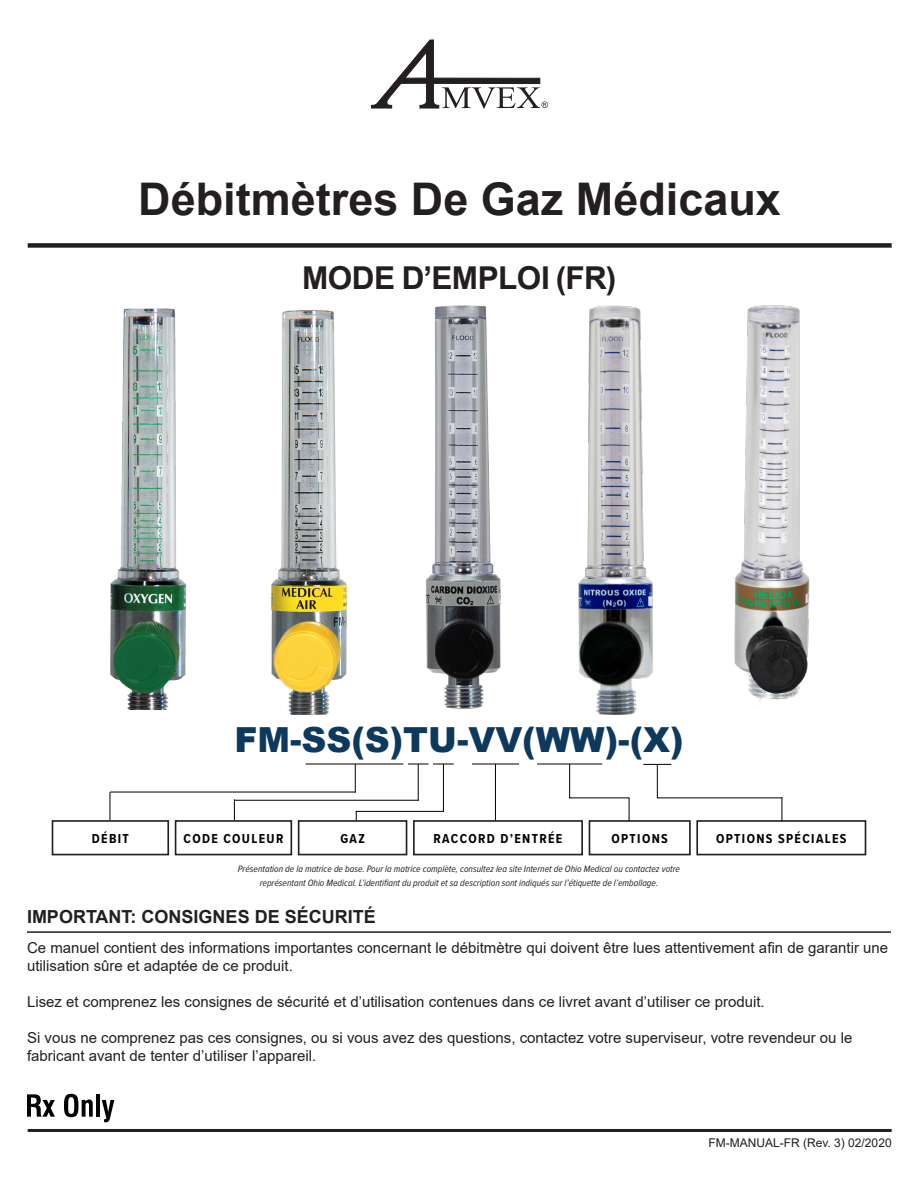
<style>
.page{position:relative;width:918px;height:1188px;background:#fff}
.page>*{position:absolute;margin:0;border:0;box-sizing:border-box;transform-origin:0 0}
.t1{font:700 45px "Arial";color:#231f20}
.t2{font:900 34.5px "Arial";color:#0c395d}
.t3{font:700 31.5px "Arial";letter-spacing:-.015em;color:#231f20}
.t4{font:700 18px "Arial";color:#231f20}
.t5{font:15px/18px "Arial";color:#231f20}
.t6{font:700 13.5px "Proxima Nova Cond";letter-spacing:.1em;color:#000001}
.t7{font:12px "Arial";color:#231f20}
.t8{font:italic 9.6px/14px "Proxima Nova Cond";color:#231f20;text-align:center}
</style>
<div class="page">
<div style="left:28px;top:243px;width:864px;height:5px;background:#231f20"></div>
<hr style="left:28px;top:1129px;width:864px;height:3px;background:#231f20">
<svg style="left:371px;top:40px;width:177px;height:69px"></svg>
<svg style="left:27px;top:1094px;width:28px;height:23px"></svg>
<svg style="left:64px;top:1094px;width:29px;height:23px"></svg>
<hr style="left:96px;top:1094px;width:4px;height:23px;background:#040503">
<svg style="left:102px;top:1100px;width:12px;height:22px"></svg>
<hr style="left:306px;top:764px;width:97px;height:1px;background:#000001">
<svg style="left:355px;top:764px;width:1px;height:28px"></svg>
<hr style="left:418px;top:764px;width:1px;height:37px;background:#000001">
<svg style="left:408px;top:764px;width:46px;height:1px"></svg>
<hr style="left:443px;top:764px;width:1px;height:47px;background:#000001">
<hr style="left:472px;top:764px;width:47px;height:1px;background:#000001">
<hr style="left:495px;top:764px;width:1px;height:57px;background:#000001">
<hr style="left:537px;top:764px;width:65px;height:1px;background:#000001">
<hr style="left:569px;top:764px;width:1px;height:34px;background:#000001">
<svg style="left:643px;top:764px;width:28px;height:1px"></svg>
<hr style="left:657px;top:764px;width:1px;height:34px;background:#000001">
<div style="left:52px;top:820px;width:117px;height:35px;border:2px solid #231f20"></div>
<div style="left:298px;top:820px;width:109px;height:35px;border:2px solid #231f20"></div>
<div style="left:413px;top:820px;width:170px;height:35px;border:2px solid #231f20"></div>
<div style="left:589px;top:820px;width:102px;height:35px;border:2px solid #231f20"></div>
<div style="left:696px;top:820px;width:170px;height:35px;border:2px solid #231f20"></div>
<div style="left:175px;top:820px;width:117px;height:35px;border:2px solid #231f20"></div>
<hr style="left:110px;top:792px;width:246px;height:1px;background:#000001">
<svg style="left:109px;top:792px;width:1px;height:28px"></svg>
<svg style="left:234px;top:799px;width:1px;height:21px"></svg>
<hr style="left:234px;top:800px;width:185px;height:1px;background:#000001">
<hr style="left:356px;top:811px;width:88px;height:1px;background:#000001">
<hr style="left:569px;top:797px;width:60px;height:1px;background:#000001">
<svg style="left:629px;top:797px;width:1px;height:24px"></svg>
<hr style="left:657px;top:797px;width:125px;height:1px;background:#000001">
<svg style="left:781px;top:797px;width:1px;height:24px"></svg>
<hr style="left:27px;top:931px;width:864px;height:2px;background:#231f20">
<img style="left:271px;top:309px;width:76px;height:405px">
<img style="left:425px;top:305px;width:76px;height:404px">
<img style="left:734px;top:305px;width:76px;height:397px">
<img style="left:578px;top:305px;width:75px;height:410px">
<img style="left:110px;top:308px;width:77px;height:401px">
<h1 class="t1" style="left:138px;top:168px;width:644px">Débitmètres De Gaz Médicaux</h1>
<h3 class="t3" style="left:302px;top:255px;width:316px">MODE D’EMPLOI (FR)</h3>
<p class="t2" style="left:234px;top:715px;width:451px">FM-SS(S)TU-VV(WW)-(X)</p>
<p class="t6" style="left:92px;top:829px;width:39px">DÉBIT</p>
<p class="t6" style="left:183px;top:829px;width:101px">CODE COULEUR</p>
<p class="t6" style="left:340px;top:829px;width:26px">GAZ</p>
<p class="t6" style="left:434px;top:829px;width:130px">RACCORD D’ENTRÉE</p>
<p class="t6" style="left:611px;top:829px;width:58px">OPTIONS</p>
<p class="t6" style="left:716px;top:829px;width:132px">OPTIONS SPÉCIALES</p>
<p class="t8" style="left:238px;top:861px;width:444px">Présentation de la matrice de base. Pour la matrice complète, consultez lea site Internet de Ohio Medical ou contactez votre représentant Ohio Medical. L’identifiant du produit et sa description sont indiqués sur l’étiquette de l’emballage.</p>
<p class="t4" style="left:27px;top:904px;width:350px">IMPORTANT: CONSIGNES DE SÉCURITÉ</p>
<p class="t5" style="left:27px;top:938px;width:863px">Ce manuel contient des informations importantes concernant le débitmètre qui doivent être lues attentivement afin de garantir une utilisation sûre et adaptée de ce produit.</p>
<p class="t5" style="left:27px;top:992px;width:739px">Lisez et comprenez les consignes de sécurité et d’utilisation contenues dans ce livret avant d’utiliser ce produit.</p>
<p class="t5" style="left:27px;top:1028px;width:827px">Si vous ne comprenez pas ces consignes, ou si vous avez des questions, contactez votre superviseur, votre revendeur ou le fabricant avant de tenter d’utiliser l’appareil.</p>
<p class="t7" style="left:709px;top:1135px;width:185px">FM-MANUAL-FR (Rev. 3) 02/2020</p>
</div>
